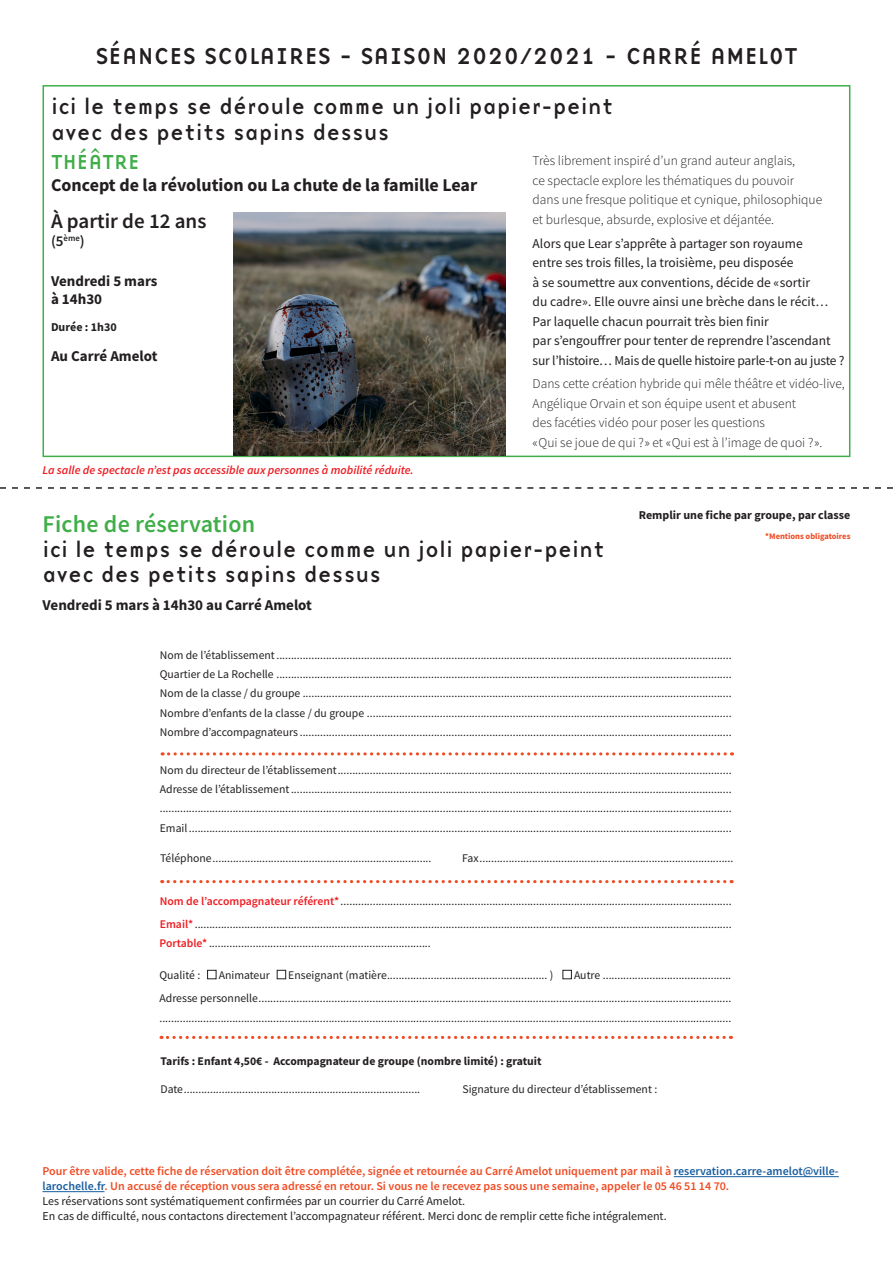
<style>
.page{position:relative;width:893px;height:1263px;background:#fff}
.page>*{position:absolute;margin:0;border:0;box-sizing:border-box;transform-origin:0 0}
.Titre{font:600 24px "Source Sans Pro";letter-spacing:.01em;color:#40ae49}
.t1{font:23.85px "Base 9 Sans OT";color:#231f20}
.Titre-2{font:21px/25.2px "Base 9 Sans OT";color:#231f20}
.t2{font:600 21px "Source Sans Pro";color:#231f20}
.t3{font:21px "Base 9 Sans OT";color:#40ae49}
.t4{font:700 18px "Source Sans Pro";color:#231f20}
.t5{font:700 15px/18px "Source Sans Pro";color:#231f20}
.t6{font:600 15px "Source Sans Pro";color:#231f20}
.t7{font:300 13.5px/19.5px "Source Sans Pro";color:#231f20}
.t8{font:13.5px/19.5px "Source Sans Pro";color:#231f20}
.t9{font:600 12px/15px "Source Sans Pro";color:#f04b22}
.t10{font:12px "Source Sans Pro";color:#231f20}
.t11{font:italic 600 12px "Source Sans Pro";color:#ee1d23}
.t12{font:700 12px "Source Sans Pro";color:#231f20}
.t13{font:11.7px "Source Sans Pro";color:#231f20}
.t14{font:700 11.7px "Source Sans Pro";color:#231f20}
.t15{font:700 8.55px "Source Sans Pro";color:#f04b22}
.s1{font-weight:600;color:#ee1d23}
.s2{color:#175d9e}
</style>
<div class="page">
<div style="left:43px;top:85px;width:807px;height:372px;border:2px solid #40ae49"></div>
<img style="left:234px;top:213px;width:272px;height:243px">
<svg style="left:0;top:487px;width:893px;height:2px"></svg>
<div style="left:207px;top:970px;width:9px;height:9px;border:1px solid #231f20"></div>
<div style="left:277px;top:970px;width:9px;height:9px;border:1px solid #231f20"></div>
<div style="left:563px;top:970px;width:9px;height:9px;border:1px solid #231f20"></div>
<svg style="left:169px;top:752px;width:563px;height:3px"></svg>
<svg style="left:162px;top:880px;width:570px;height:3px"></svg>
<svg style="left:161px;top:1036px;width:570px;height:3px"></svg>
<hr style="left:674px;top:1176px;width:165px;height:1px;background:#175d9e">
<hr style="left:43px;top:1191px;width:62px;height:1px;background:#175d9e">
<p class="t1" style="left:95px;top:43px;width:704px">SÉANCES SCOLAIRES - SAISON 2020/2021 - CARRÉ AMELOT</p>
<p class="Titre-2" style="left:51px;top:95px;width:564px">ici le temps se déroule comme un joli papier-peint avec des petits sapins dessus</p>
<p class="t3" style="left:51px;top:150px;width:90px">THÉÂTRE</p>
<p class="t4" style="left:51px;top:172px;width:428px">Concept de la révolution ou La chute de la famille Lear</p>
<p class="t2" style="left:51px;top:208px;width:157px">À partir de 12 ans</p>
<p class="t6" style="left:51px;top:231px;width:35px">(5<sup>ème</sup>)</p>
<p class="t7" style="left:533px;top:151px;width:291px">Très librement inspiré d’un grand auteur anglais,<br>ce spectacle explore les thématiques du pouvoir dans une fresque politique et cynique, philosophique et burlesque, absurde, explosive et déjantée.</p>
<p class="t8" style="left:533px;top:233px;width:313px">Alors que Lear s’apprête à partager son royaume<br>entre ses trois filles, la troisième, peu disposée<br>à se soumettre aux conventions, décide de «sortir<br>du cadre». Elle ouvre ainsi une brèche dans le récit… Par laquelle chacun pourrait très bien finir<br>par s’engouffrer pour tenter de reprendre l’ascendant sur l’histoire… Mais de quelle histoire parle-t-on au juste ?</p>
<p class="t7" style="left:533px;top:374px;width:314px">Dans cette création hybride qui mêle théâtre et vidéo-live, Angélique Orvain et son équipe usent et abusent<br>des facéties vidéo pour poser les questions<br>«Qui se joue de qui ?» et «Qui est à l’image de quoi ?».</p>
<p class="t5" style="left:51px;top:271px;width:108px">Vendredi 5 mars à 14h30</p>
<p class="t12" style="left:51px;top:319px;width:67px">Durée : 1h30</p>
<p class="t5" style="left:51px;top:347px;width:108px">Au Carré Amelot</p>
<p class="t11" style="left:43px;top:462px;width:373px">La salle de spectacle n’est pas accessible aux personnes à mobilité réduite.</p>
<p class="Titre" style="left:43px;top:508px;width:214px">Fiche de réservation</p>
<p class="Titre-2" style="left:43px;top:537px;width:564px">ici le temps se déroule comme un joli papier-peint avec des petits sapins dessus</p>
<p class="t5" style="left:43px;top:595px;width:271px">Vendredi 5 mars à 14h30 au Carré Amelot</p>
<p class="t12" style="left:639px;top:507px;width:213px">Remplir une fiche par groupe, par classe</p>
<p class="t15" style="left:765px;top:530px;width:87px">*Mentions obligatoires</p>
<p class="t13" style="left:160px;top:648px;width:573px">Nom de l’établissement............................................................................................................................................................</p>
<p class="t13" style="left:160px;top:667px;width:573px">Quartier de La Rochelle ............................................................................................................................................................</p>
<p class="t13" style="left:160px;top:686px;width:573px">Nom de la classe / du groupe ...................................................................................................................................................</p>
<p class="t13" style="left:160px;top:705px;width:573px">Nombre d’enfants de la classe / du groupe .............................................................................................................................</p>
<p class="t13" style="left:160px;top:724px;width:573px">Nombre d’accompagnateurs ....................................................................................................................................................</p>
<p class="t13" style="left:160px;top:763px;width:573px">Nom du directeur de l’établissement.......................................................................................................................................</p>
<p class="t13" style="left:160px;top:782px;width:573px">Adresse de l’établissement.......................................................................................................................................................</p>
<p class="t13" style="left:160px;top:801px;width:573px">....................................................................................................................................................................................................</p>
<p class="t13" style="left:160px;top:820px;width:573px">Email ..........................................................................................................................................................................................</p>
<p class="t13" style="left:160px;top:850px;width:273px">Téléphone...........................................................................</p>
<p class="t13" style="left:462px;top:850px;width:273px">Fax.......................................................................................</p>
<p class="t13" style="left:160px;top:893px;width:573px"><span class="s1">Nom de l’accompagnateur référent*</span>......................................................................................................................................</p>
<p class="t13" style="left:159px;top:936px;width:273px"><span class="s1">Portable*</span> ............................................................................</p>
<p class="t13" style="left:160px;top:917px;width:573px"><span class="s1">Email*</span> ........................................................................................................................................................................................</p>
<p class="t13" style="left:159px;top:968px;width:42px">Qualité :</p>
<p class="t13" style="left:219px;top:968px;width:53px">Animateur</p>
<p class="t13" style="left:288px;top:968px;width:266px">Enseignant (matière....................................................... )</p>
<p class="t13" style="left:574px;top:968px;width:159px">Autre ............................................</p>
<p class="t13" style="left:159px;top:991px;width:573px">Adresse personnelle..................................................................................................................................................................</p>
<p class="t13" style="left:159px;top:1010px;width:573px">....................................................................................................................................................................................................</p>
<p class="t14" style="left:161px;top:1053px;width:383px">Tarifs : Enfant 4,50€ - Accompagnateur de groupe (nombre limité) : gratuit</p>
<p class="t13" style="left:161px;top:1081px;width:261px">Date.................................................................................</p>
<p class="t13" style="left:462px;top:1081px;width:196px">Signature du directeur d’établissement :</p>
<p class="t9" style="left:43px;top:1164px;width:798px">Pour être valide, cette fiche de réservation doit être complétée, signée et retournée au Carré Amelot uniquement par mail à <span class="s2">reservation.carre-amelot@ville&shy;larochelle.fr</span>. Un accusé de réception vous sera adressé en retour. Si vous ne le recevez pas sous une semaine, appeler le 05 46 51 14 70.</p>
<p class="t10" style="left:43px;top:1194px;width:424px">Les réservations sont systématiquement confirmées par un courrier du Carré Amelot.</p>
<p class="t10" style="left:43px;top:1209px;width:626px">En cas de difficulté, nous contactons directement l’accompagnateur référent. Merci donc de remplir cette fiche intégralement.</p>
</div>
